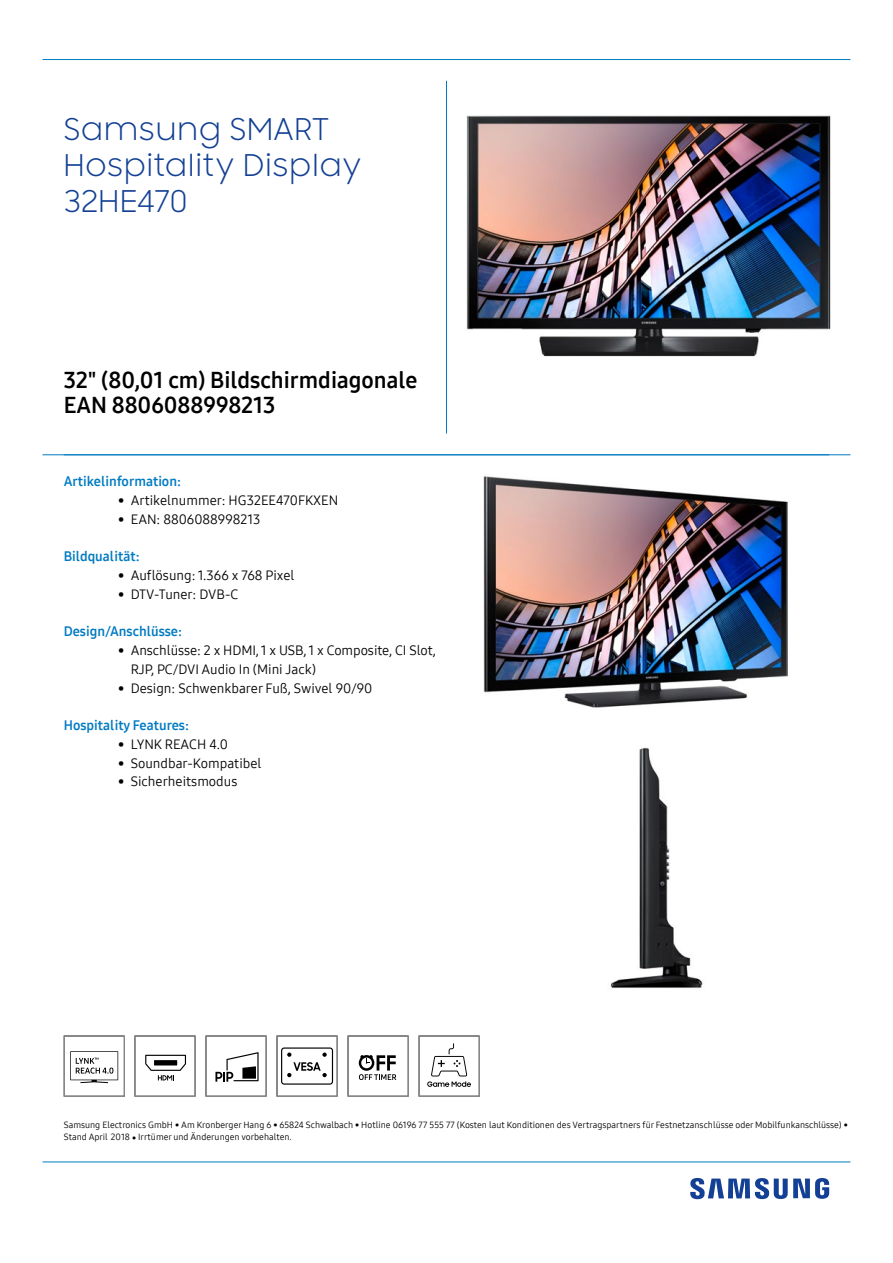
<style>
.page{position:relative;width:893px;height:1263px;background:#fff}
.page>*{position:absolute;margin:0;border:0;box-sizing:border-box;transform-origin:0 0}
.t1{font:30px/36px "Samsung Sharp Sans";letter-spacing:.015em;color:#134094}
.t2{font:22.5px/25.2px "Samsung One 700";color:#000}
.t3{font:13.5px/18.8px "Samsung One 400";color:#000}
.t4{font:13.5px "Samsung One 700";color:#007bc2}
.t5{font:9px/12.8px "Samsung One 400";color:#000}
</style>
<div class="page">
<hr style="left:43px;top:454px;width:807px;height:1px;background:#007bc2">
<hr style="left:446px;top:81px;width:1px;height:352px;background:#007bc2">
<hr style="left:43px;top:59px;width:807px;height:1px;background:#007bc2">
<svg style="left:690px;top:1178px;width:139px;height:21px"></svg>
<hr style="left:43px;top:1161px;width:807px;height:1px;background:#007bc2">
<img style="left:466px;top:115px;width:365px;height:241px">
<img style="left:483px;top:476px;width:305px;height:232px">
<img style="left:610px;top:747px;width:93px;height:241px">
<svg style="left:418px;top:1035px;width:62px;height:62px"></svg>
<svg style="left:134px;top:1035px;width:62px;height:62px"></svg>
<svg style="left:276px;top:1035px;width:62px;height:62px"></svg>
<svg style="left:347px;top:1035px;width:62px;height:62px"></svg>
<svg style="left:64px;top:1035px;width:61px;height:62px"></svg>
<svg style="left:205px;top:1035px;width:62px;height:62px"></svg>
<h1 class="t1" style="left:64px;top:110px;width:299px">Samsung SMART<br>Hospitality Display<br>32HE470</h1>
<h2 class="t2" style="left:64px;top:367px;width:355px">32" (80,01 cm) Bildschirmdiagonale<br>EAN 8806088998213</h2>
<p class="t4" style="left:64px;top:472px;width:119px">Artikelinformation:</p>
<p class="t3" style="left:118px;top:491px;width:222px">• Artikelnummer: HG32EE470FKXEN</p>
<p class="t3" style="left:118px;top:509px;width:144px">• EAN: 8806088998213</p>
<p class="t4" style="left:64px;top:547px;width:77px">Bildqualität:</p>
<p class="t3" style="left:118px;top:566px;width:178px">• Auflösung: 1.366 x 768 Pixel</p>
<p class="t3" style="left:118px;top:585px;width:122px">• DTV-Tuner: DVB-C</p>
<p class="t4" style="left:64px;top:622px;width:120px">Design/Anschlüsse:</p>
<p class="t3" style="left:131px;top:641px;width:307px;text-indent:-13px">• Anschlüsse: 2 x HDMI, 1 x USB, 1 x Composite, CI Slot,<br>RJP, PC/DVI Audio In (Mini Jack)</p>
<p class="t3" style="left:118px;top:678px;width:256px">• Design: Schwenkbarer Fuß, Swivel 90/90</p>
<p class="t4" style="left:64px;top:716px;width:127px">Hospitality Features:</p>
<p class="t3" style="left:118px;top:735px;width:111px">• LYNK REACH 4.0</p>
<p class="t3" style="left:118px;top:753px;width:145px">• Soundbar-Kompatibel</p>
<p class="t3" style="left:118px;top:772px;width:121px">• Sicherheitsmodus</p>
<p class="t5" style="left:64px;top:1118px;width:786px">Samsung Electronics GmbH • Am Kronberger Hang 6 • 65824 Schwalbach • Hotline 06196 77 555 77 (Kosten laut Konditionen des Vertragspartners für Festnetzanschlüsse oder Mobilfunkanschlüsse) •<br>Stand April 2018 • Irrtümer und Änderungen vorbehalten.</p>
</div>
